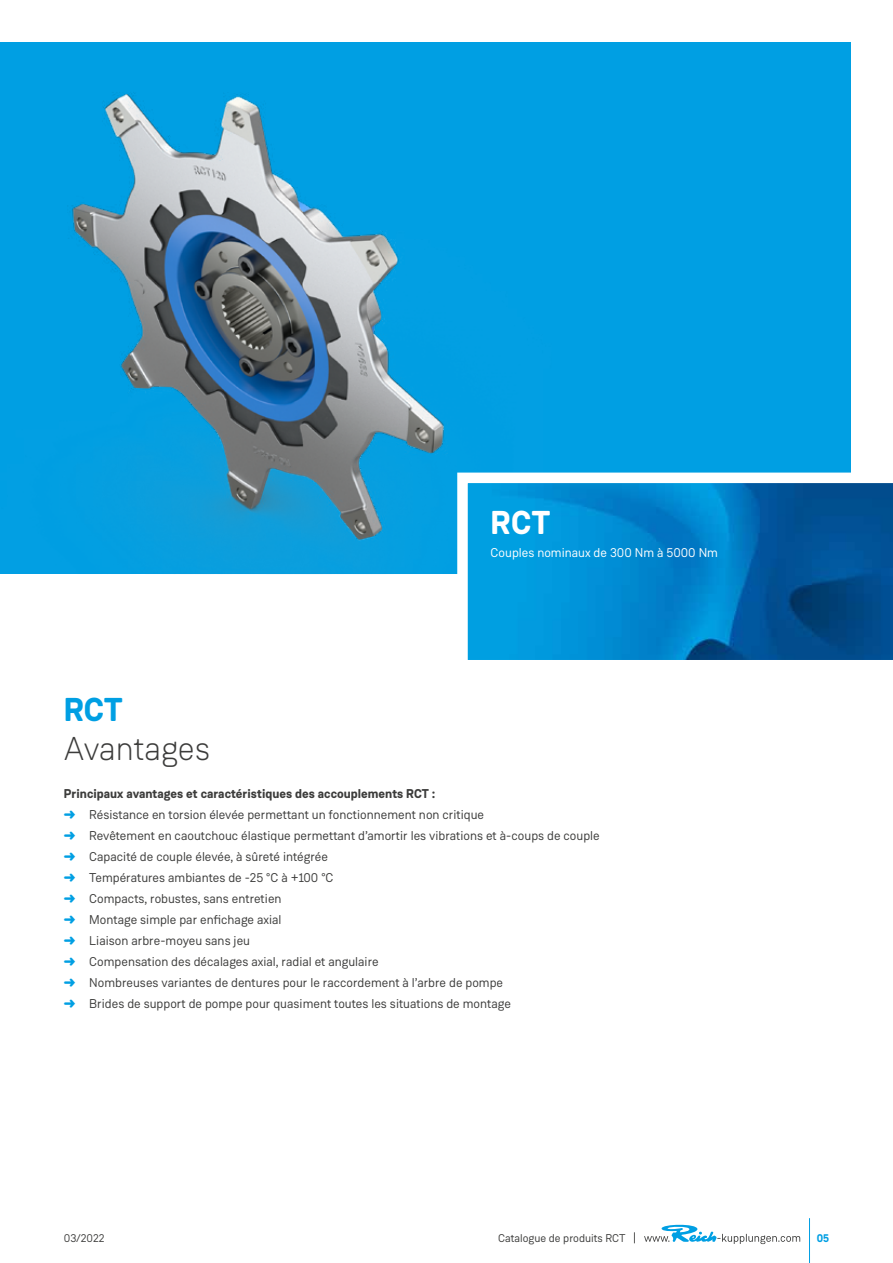
<style>
.page{position:relative;width:893px;height:1263px;background:#fff}
.page>*{position:absolute;margin:0;border:0;box-sizing:border-box;transform-origin:0 0}
.t1{font:300 33px "Weissenhof Grotesk";color:#3c3c3b}
.t2{font:700 33px "Weissenhof Grotesk";color:#fff}
.t3{font:700 33px "Weissenhof Grotesk";color:#009fe3}
.t4{font:12.75px/21px "Weissenhof Grotesk";color:#3c3c3b}
.t5{font:12.75px "Weissenhof Grotesk";color:#fff}
.t6{font:11.25px "Weissenhof Grotesk";color:#3c3c3b}
.t7{font:700 11.25px "Weissenhof Grotesk";color:#009fe3}
.s1{font-weight:700}
.s2{color:#009fe3}
</style>
<div class="page">
<hr style="left:809px;top:1218px;width:1px;height:45px;background:#009fe3">
<svg style="left:644px;top:1224px;width:156px;height:20px"></svg>
<div style="left:0;top:43px;width:850px;height:531px;background:#009fe3"></div>
<img style="left:0;top:42px;width:700px;height:531px">
<svg style="left:452px;top:467px;width:441px;height:193px"></svg>
<h1 class="t2" style="left:491px;top:502px;width:61px">RCT</h1>
<p class="t5" style="left:491px;top:545px;width:229px">Couples nominaux de 300 Nm à 5000 Nm</p>
<h1 class="t3" style="left:64px;top:689px;width:60px">RCT</h1>
<h1 class="t1" style="left:64px;top:729px;width:148px">Avantages</h1>
<p class="t4" style="left:64px;top:783px;width:537px"><span class="s1">Principaux avantages et caractéristiques des accouplements RCT :<br></span><span class="s2">➜</span> Résistance en torsion élevée permettant un fonctionnement non critique<br><span class="s2">➜</span> Revêtement en caoutchouc élastique permettant d’amortir les vibrations et à-coups de couple <span class="s2">➜</span> Capacité de couple élevée, à sûreté intégrée<br><span class="s2">➜</span> Températures ambiantes de -25 °C à +100 °C<br><span class="s2">➜</span> Compacts, robustes, sans entretien<br><span class="s2">➜</span> Montage simple par enfichage axial<br><span class="s2">➜</span> Liaison arbre-moyeu sans jeu<br><span class="s2">➜</span> Compensation des décalages axial, radial et angulaire<br><span class="s2">➜</span> Nombreuses variantes de dentures pour le raccordement à l’arbre de pompe<br><span class="s2">➜</span> Brides de support de pompe pour quasiment toutes les situations de montage</p>
<p class="t6" style="left:64px;top:1231px;width:42px">03/2022</p>
<p class="t6" style="left:498px;top:1231px;width:129px">Catalogue de produits RCT</p>
<p class="t7" style="left:817px;top:1231px;width:14px">05</p>
</div>
